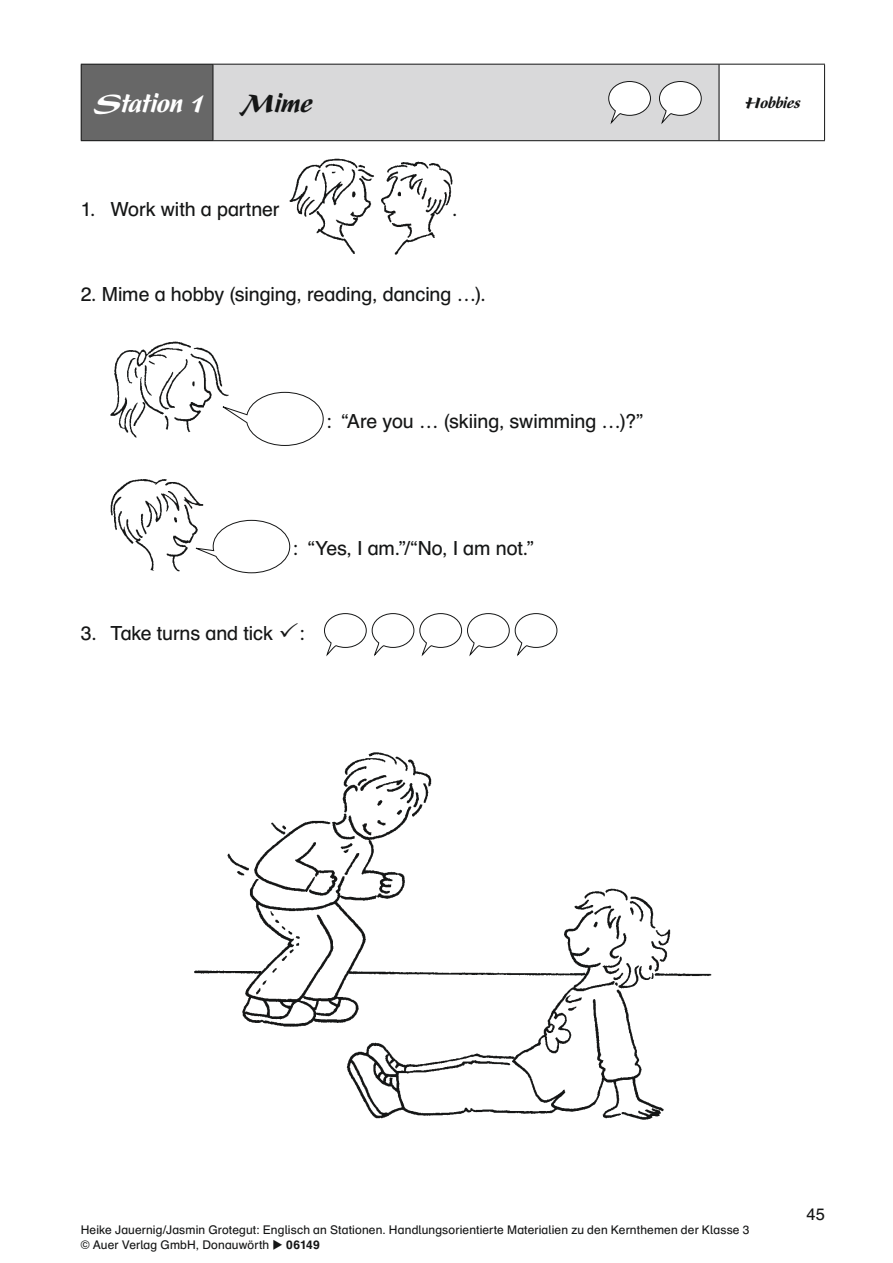
<style>
.page{position:relative;width:893px;height:1263px;background:#fff}
.page>*{position:absolute;margin:0;border:0;box-sizing:border-box;transform-origin:0 0}
.t1{font:italic 900 condensed 30px "Present LT Std";color:#fff}
.t2{font:19.5px "Auer Schulbuch";letter-spacing:-.01em;color:#151616}
.t3{font:italic 900 condensed 18px "Present LT Std";color:#151616}
.t4{font:16.5px "Auer Schulbuch";color:#151616}
.t5{font:12px/15px "Auer Schulbuch";letter-spacing:.01em;color:#151616}
.t6{font:700 12px "Auer Schulbuch";letter-spacing:.015em;color:#151616}
.s1{color:#151616}
</style>
<div class="page">
<div style="left:81px;top:64px;width:132px;height:77px;background:#676767"></div>
<div style="left:213px;top:64px;width:506px;height:77px;background:#d9d9da"></div>
<hr style="left:81px;top:64px;width:132px;height:1px;background:#151616">
<hr style="left:81px;top:65px;width:1px;height:75px;background:#151616">
<hr style="left:213px;top:64px;width:506px;height:1px;background:#151616">
<hr style="left:213px;top:65px;width:1px;height:75px;background:#151616">
<hr style="left:719px;top:64px;width:106px;height:1px;background:#151616">
<hr style="left:719px;top:65px;width:1px;height:75px;background:#151616">
<hr style="left:824px;top:65px;width:1px;height:75px;background:#151616">
<hr style="left:81px;top:140px;width:744px;height:1px;background:#151616">
<img style="left:290px;top:158px;width:162px;height:97px">
<img style="left:111px;top:342px;width:112px;height:96px">
<svg style="left:218px;top:392px;width:106px;height:54px"></svg>
<img style="left:111px;top:479px;width:92px;height:93px">
<svg style="left:190px;top:520px;width:100px;height:53px"></svg>
<svg style="left:324px;top:613px;width:234px;height:42px"></svg>
<svg style="left:608px;top:81px;width:43px;height:42px"></svg>
<svg style="left:659px;top:81px;width:43px;height:42px"></svg>
<img style="left:195px;top:753px;width:516px;height:367px">
<h1 class="t1" style="left:93px;top:92px;width:226px">Station 1 <span class="s1">Mime</span></h1>
<h3 class="t3" style="left:744px;top:96px;width:61px">Hobbies</h3>
<h2 class="t2" style="left:81px;top:201px;width:200px">1. Work with a partner</h2>
<h2 class="t2" style="left:452px;top:201px;width:7px">.</h2>
<h2 class="t2" style="left:81px;top:286px;width:406px">2. Mime a hobby (singing, reading, dancing …).</h2>
<h2 class="t2" style="left:326px;top:413px;width:319px">: “Are you … (skiing, swimming …)?”</h2>
<h2 class="t2" style="left:293px;top:541px;width:243px">: “Yes, I am.”/“No, I am not.”</h2>
<h2 class="t2" style="left:81px;top:625px;width:225px">3. Take turns and tick ✓:</h2>
<p class="t5" style="left:81px;top:1224px;width:670px">Heike Jauernig/Jasmin Grotegut: Englisch an Stationen. Handlungsorientierte Materialien zu den Kernthemen der Klasse 3 © Auer Verlag GmbH, Donauwörth</p>
<p class="t6" style="left:286px;top:1240px;width:35px">06149</p>
<h3 class="t4" style="left:807px;top:1207px;width:20px">45</h3>
</div>
